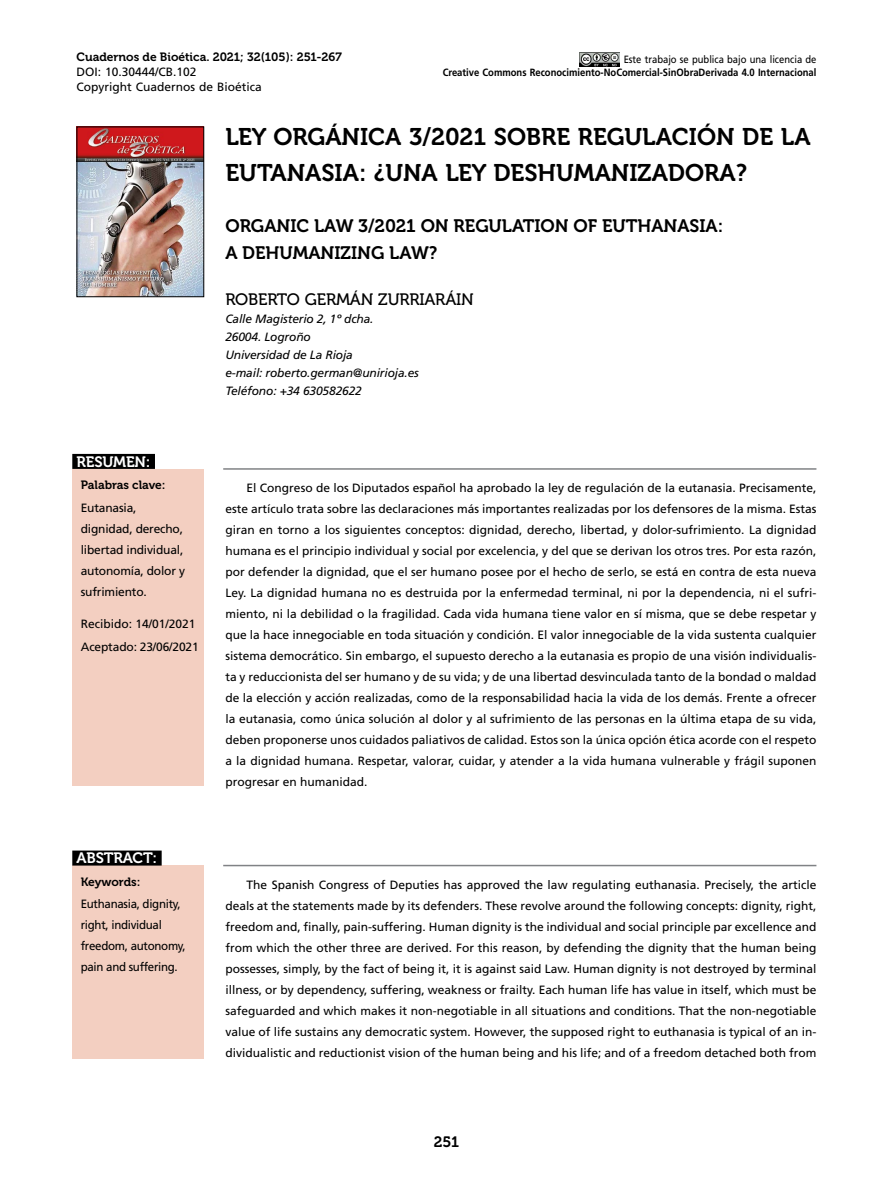
<style>
.page{position:relative;width:893px;height:1191px;background:#fff}
.page>*{position:absolute;margin:0;border:0;box-sizing:border-box;transform-origin:0 0}
.TITULO__ESPAÑOL{font:24px/36px "Museo 700";color:#000}
.TITULO_INGLES{font:18px "Museo 700";color:#000}
.AUTOR_NOMBRE{font:16.5px "Museo 500";letter-spacing:-.01em;color:#000}
.RESUMEN_NEGATIVO{font:15px "Museo 700";letter-spacing:-.01em;color:#fff}
.t1{font:15px "Museo 700";color:#000}
.CUERPO_RESUMEN{font:12px/21px "Frutiger";color:#000;text-align:justify}
.palabras_RESUMEN{font:12px/21px "Frutiger";letter-spacing:-.015em;color:#000}
.DIRECCION_BUENO{font:italic 12px "Frutiger";letter-spacing:-.01em;color:#000}
.palabras_RESUMEN-2{font:12px/20.7px "Frutiger";letter-spacing:-.015em;color:#000;scale:.96 1}
._03-CUERPO_DE_TEXTO{font:12px "Frutiger";color:#000}
.PORTADILLA{font:12px "Museo 700";color:#000}
.palabras_RESUMEN-3{font:12px "Museo 700";color:#000}
.PALABRAS_CLAVES{font:12px "Museo 700";color:#000}
.RESUMEN{font:700 10.5px "Frutiger";color:#000;scale:.9 1}
.RESUMEN-2{font:10.5px "Frutiger";color:#000;scale:.9 1}
</style>
<div class="page">
<div style="left:72px;top:469px;width:132px;height:317px;background:#f3cfc1"></div>
<div style="left:72px;top:865px;width:132px;height:193px;background:#f3cfc1"></div>
<div style="left:72px;top:454px;width:83px;height:15px;background:#000"></div>
<div style="left:72px;top:850px;width:90px;height:15px;background:#000"></div>
<img style="left:79px;top:128px;width:123px;height:167px">
<div style="left:77px;top:126px;width:127px;height:171px;border:1px solid #000"></div>
<img style="left:579px;top:52px;width:41px;height:15px">
<hr style="left:223px;top:468px;width:593px;height:2px;background:#808285">
<hr style="left:223px;top:864px;width:593px;height:2px;background:#808285">
<p class="PORTADILLA" style="left:77px;top:50px;width:267px">Cuadernos de Bioética. 2021; 32(105): 251-267</p>
<p class="_03-CUERPO_DE_TEXTO" style="left:77px;top:65px;width:122px">DOI: 10.30444/CB.102</p>
<p class="_03-CUERPO_DE_TEXTO" style="left:77px;top:80px;width:187px">Copyright Cuadernos de Bioética</p>
<p class="RESUMEN-2" style="left:624px;top:54px;width:216px">Este trabajo se publica bajo una licencia de</p>
<p class="RESUMEN" style="left:443px;top:66px;width:417px">Creative Commons Reconocimiento-NoComercial-SinObraDerivada 4.0 Internacional</p>
<p class="RESUMEN_NEGATIVO" style="left:77px;top:453px;width:76px">RESUMEN:</p>
<p class="palabras_RESUMEN-3" style="left:81px;top:478px;width:86px">Palabras clave:</p>
<p class="palabras_RESUMEN" style="left:81px;top:497px;width:106px">Eutanasia, dignidad, derecho, libertad individual, autonomía, dolor y sufrimiento.</p>
<p class="palabras_RESUMEN" style="left:81px;top:613px;width:116px">Recibido: 14/01/2021</p>
<p class="palabras_RESUMEN" style="left:81px;top:636px;width:119px">Aceptado: 23/06/2021</p>
<p class="RESUMEN_NEGATIVO" style="left:77px;top:849px;width:82px">ABSTRACT:</p>
<p class="PALABRAS_CLAVES" style="left:81px;top:874px;width:61px">Keywords:</p>
<p class="palabras_RESUMEN-2" style="left:81px;top:894px;width:111px">Euthanasia, dignity, right, individual freedom, autonomy, pain and suffering.</p>
<p class="TITULO__ESPAÑOL" style="left:225px;top:119px;width:587px">LEY ORGÁNICA 3/2021 SOBRE REGULACIÓN DE LA<br>EUTANASIA: ¿UNA LEY DESHUMANIZADORA?</p>
<p class="TITULO_INGLES" style="left:225px;top:216px;width:499px">ORGANIC LAW 3/2021 ON REGULATION OF EUTHANASIA:</p>
<p class="TITULO_INGLES" style="left:225px;top:243px;width:214px">A DEHUMANIZING LAW?</p>
<p class="AUTOR_NOMBRE" style="left:225px;top:290px;width:250px">ROBERTO GERMÁN ZURRIARÁIN</p>
<p class="DIRECCION_BUENO" style="left:225px;top:312px;width:150px">Calle Magisterio 2, 1º dcha.</p>
<p class="DIRECCION_BUENO" style="left:225px;top:330px;width:87px">26004. Logroño</p>
<p class="DIRECCION_BUENO" style="left:225px;top:348px;width:129px">Universidad de La Rioja</p>
<p class="DIRECCION_BUENO" style="left:225px;top:366px;width:195px">e-mail: roberto.german@unirioja.es</p>
<p class="DIRECCION_BUENO" style="left:225px;top:384px;width:138px">Teléfono: +34 630582622</p>
<p class="CUERPO_RESUMEN" style="left:225px;top:477px;width:593px;text-indent:21px">El Congreso de los Diputados español ha aprobado la ley de regulación de la eutanasia. Precisamente, este artículo trata sobre las declaraciones más importantes realizadas por los defensores de la misma. Estas giran en torno a los siguientes conceptos: dignidad, derecho, libertad, y dolor-sufrimiento. La dignidad humana es el principio individual y social por excelencia, y del que se derivan los otros tres. Por esta razón, por defender la dignidad, que el ser humano posee por el hecho de serlo, se está en contra de esta nueva Ley. La dignidad humana no es destruida por la enfermedad terminal, ni por la dependencia, ni el sufri&shy;miento, ni la debilidad o la fragilidad. Cada vida humana tiene valor en sí misma, que se debe respetar y que la hace innegociable en toda situación y condición. El valor innegociable de la vida sustenta cualquier sistema democrático. Sin embargo, el supuesto derecho a la eutanasia es propio de una visión individualis&shy;ta y reduccionista del ser humano y de su vida; y de una libertad desvinculada tanto de la bondad o maldad de la elección y acción realizadas, como de la responsabilidad hacia la vida de los demás. Frente a ofrecer la eutanasia, como única solución al dolor y al sufrimiento de las personas en la última etapa de su vida, deben proponerse unos cuidados paliativos de calidad. Estos son la única opción ética acorde con el respeto a la dignidad humana. Respetar, valorar, cuidar, y atender a la vida humana vulnerable y frágil suponen progresar en humanidad.</p>
<p class="CUERPO_RESUMEN" style="left:225px;top:874px;width:593px;text-indent:21px">The Spanish Congress of Deputies has approved the law regulating euthanasia. Precisely, the article deals at the statements made by its defenders. These revolve around the following concepts: dignity, right, freedom and, finally, pain-suffering. Human dignity is the individual and social principle par excellence and from which the other three are derived. For this reason, by defending the dignity that the human being possesses, simply, by the fact of being it, it is against said Law. Human dignity is not destroyed by terminal illness, or by dependency, suffering, weakness or frailty. Each human life has value in itself, which must be safeguarded and which makes it non-negotiable in all situations and conditions. That the non-negotiable value of life sustains any democratic system. However, the supposed right to euthanasia is typical of an in&shy;dividualistic and reductionist vision of the human being and his life; and of a freedom detached both from</p>
<p class="t1" style="left:434px;top:1133px;width:27px">251</p>
</div>
